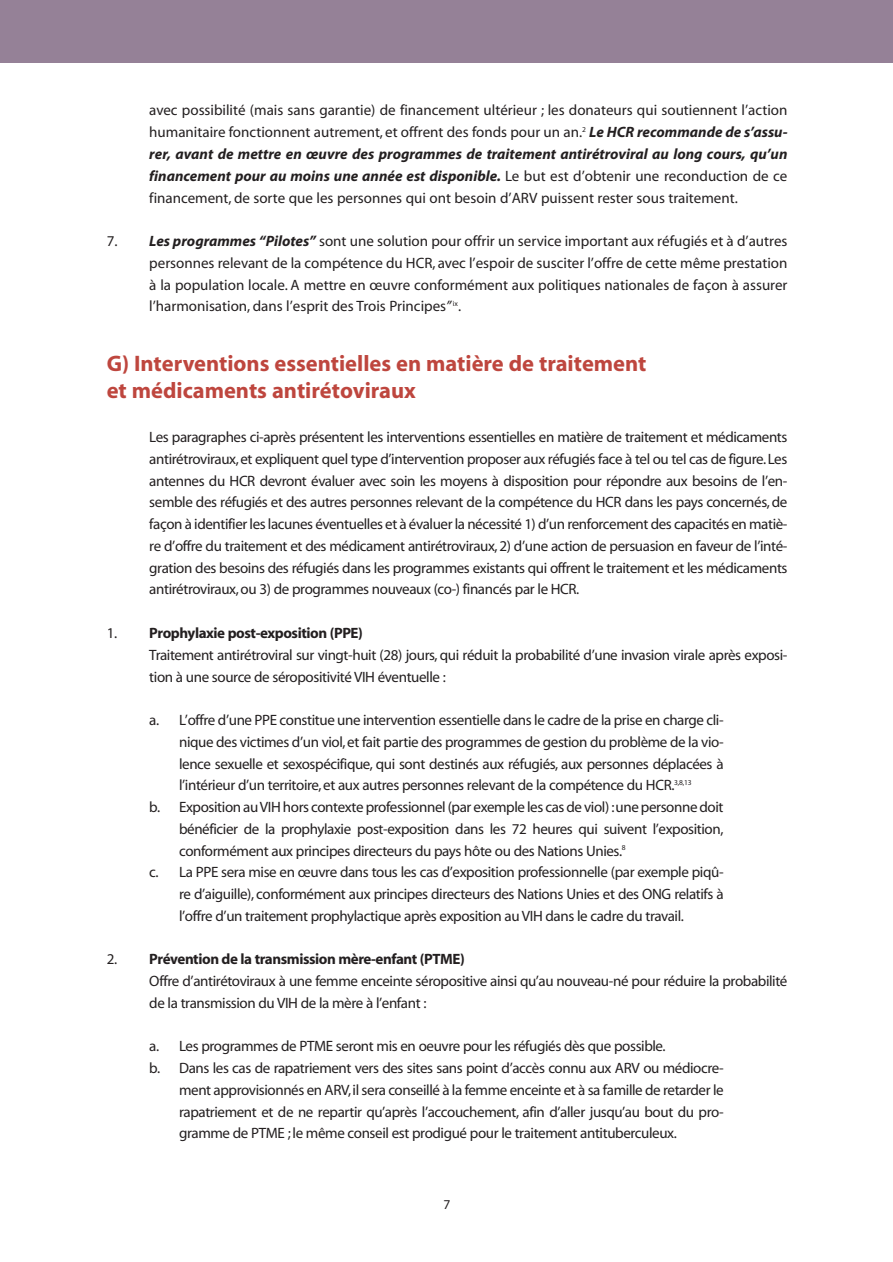
<style>
.page{position:relative;width:893px;height:1262px;background:#fff}
.page>*{position:absolute;margin:0;border:0;box-sizing:border-box;transform-origin:0 0}
.t1{font:700 22.5px/27px "Myriad";color:#be463e}
.t2{font:15px/21.8px "Myriad";letter-spacing:-.025em;color:#231f20;text-align:justify}
.t3{font:15px/21.8px "Myriad";color:#231f20}
.t4{font:italic 700 15px/21.8px "Myriad Pro";color:#231f20}
.t5{font:13.5px "Myriad";color:#231f20}
.s1{font-family:"Myriad Pro";font-weight:700;font-style:italic}
.s2{font-family:"Myriad";font-weight:400;font-style:normal}
.s3{font-family:"Myriad Pro";font-style:italic}
.s4{font-weight:700}
</style>
<div class="page">
<p class="t3" style="left:149px;top:101px;width:639px">avec possibilité (mais sans garantie) de financement ultérieur ; les donateurs qui soutiennent l’action humanitaire fonctionnent autrement, et offrent des fonds pour un an.<sup>2</sup> <span class="s1">Le HCR recommande de s’assu-</span></p>
<p class="t4" style="left:149px;top:144px;width:639px">rer, avant de mettre en œuvre des programmes de traitement antirétroviral au long cours, qu’un financement pour au moins une année est disponible. <span class="s2">Le but est d’obtenir une reconduction de ce</span></p>
<p class="t3" style="left:149px;top:188px;width:590px">financement, de sorte que les personnes qui ont besoin d’ARV puissent rester sous traitement.</p>
<p class="t2" style="left:149px;top:231px;width:639px;text-indent:-43px">7. <span class="s1">Les programmes “Pilotes”</span> sont une solution pour offrir un service important aux réfugiés et à d’autres personnes relevant de la compétence du HCR, avec l’espoir de susciter l’offre de cette même prestation à la population locale. A mettre en œuvre conformément aux politiques nationales de façon à assurer l’harmonisation, dans l’esprit des Trois Principes<span class="s3">”</span> <sup>ix</sup>.</p>
<h1 class="t1" style="left:107px;top:351px;width:541px">G) Interventions essentielles en matière de traitement et médicaments antirétoviraux</h1>
<p class="t2" style="left:149px;top:427px;width:639px">Les paragraphes ci-après présentent les interventions essentielles en matière de traitement et médicaments antirétroviraux,et expliquent quel type d’intervention proposer aux réfugiés face à tel ou tel cas de figure.Les antennes du HCR devront évaluer avec soin les moyens à disposition pour répondre aux besoins de l’en&shy;semble des réfugiés et des autres personnes relevant de la compétence du HCR dans les pays concernés, de façon à identifier les lacunes éventuelles et à évaluer la nécessité 1) d’un renforcement des capacités en matiè&shy;re d’offre du traitement et des médicament antirétroviraux, 2) d’une action de persuasion en faveur de l’inté&shy;gration des besoins des réfugiés dans les programmes existants qui offrent le traitement et les médicaments antirétroviraux, ou 3) de programmes nouveaux (co-) financés par le HCR.</p>
<p class="t2" style="left:149px;top:623px;width:639px;text-align:left;text-indent:-43px">1. <span class="s4">Prophylaxie post-exposition (PPE)<br></span>Traitement antirétroviral sur vingt-huit (28) jours, qui réduit la probabilité d’une invasion virale après exposi&shy;tion à une source de séropositivité VIH éventuelle :</p>
<p class="t2" style="left:149px;top:710px;width:576px">a. L’offre d’une PPE constitue une intervention essentielle dans le cadre de la prise en charge cli-</p>
<p class="t2" style="left:179px;top:732px;width:546px">nique des victimes d’un viol,et fait partie des programmes de gestion du problème de la vio-</p>
<p class="t2" style="left:179px;top:754px;width:546px">lence sexuelle et sexospécifique, qui sont destinés aux réfugiés, aux personnes déplacées à</p>
<p class="t2" style="left:179px;top:775px;width:514px">l’intérieur d’un territoire, et aux autres personnes relevant de la compétence du HCR.<sup>3,8,13</sup></p>
<p class="t2" style="left:149px;top:797px;width:575px">b. Exposition au VIH hors contexte professionnel (par exemple les cas de viol) :une personne doit</p>
<p class="t2" style="left:179px;top:819px;width:546px">bénéficier de la prophylaxie post-exposition dans les 72 heures qui suivent l’exposition,</p>
<p class="t2" style="left:179px;top:841px;width:448px">conformément aux principes directeurs du pays hôte ou des Nations Unies.<sup>8</sup></p>
<p class="t2" style="left:149px;top:862px;width:575px">c. La PPE sera mise en œuvre dans tous les cas d’exposition professionnelle (par exemple piqû-</p>
<p class="t2" style="left:179px;top:884px;width:546px">re d’aiguille), conformément aux principes directeurs des Nations Unies et des ONG relatifs à</p>
<p class="t2" style="left:179px;top:906px;width:506px">l’offre d’un traitement prophylactique après exposition au VIH dans le cadre du travail.</p>
<p class="t2" style="left:149px;top:949px;width:639px;text-align:left;text-indent:-43px">2. <span class="s4">Prévention de la transmission mère-enfant (PTME)<br></span>Offre d’antirétoviraux à une femme enceinte séropositive ainsi qu’au nouveau-né pour réduire la probabilité de la transmission du VIH de la mère à l’enfant :</p>
<p class="t2" style="left:149px;top:1036px;width:518px">a. Les programmes de PTME seront mis en oeuvre pour les réfugiés dès que possible.</p>
<p class="t2" style="left:149px;top:1058px;width:576px">b. Dans les cas de rapatriement vers des sites sans point d’accès connu aux ARV ou médiocre-</p>
<p class="t2" style="left:179px;top:1080px;width:546px">ment approvisionnés en ARV,il sera conseillé à la femme enceinte et à sa famille de retarder le</p>
<p class="t2" style="left:179px;top:1102px;width:546px">rapatriement et de ne repartir qu’après l’accouchement, afin d’aller jusqu’au bout du pro-</p>
<p class="t2" style="left:179px;top:1123px;width:499px">gramme de PTME ; le même conseil est prodigué pour le traitement antituberculeux.</p>
<p class="t5" style="left:443px;top:1199px;width:8px">7</p>
</div>
